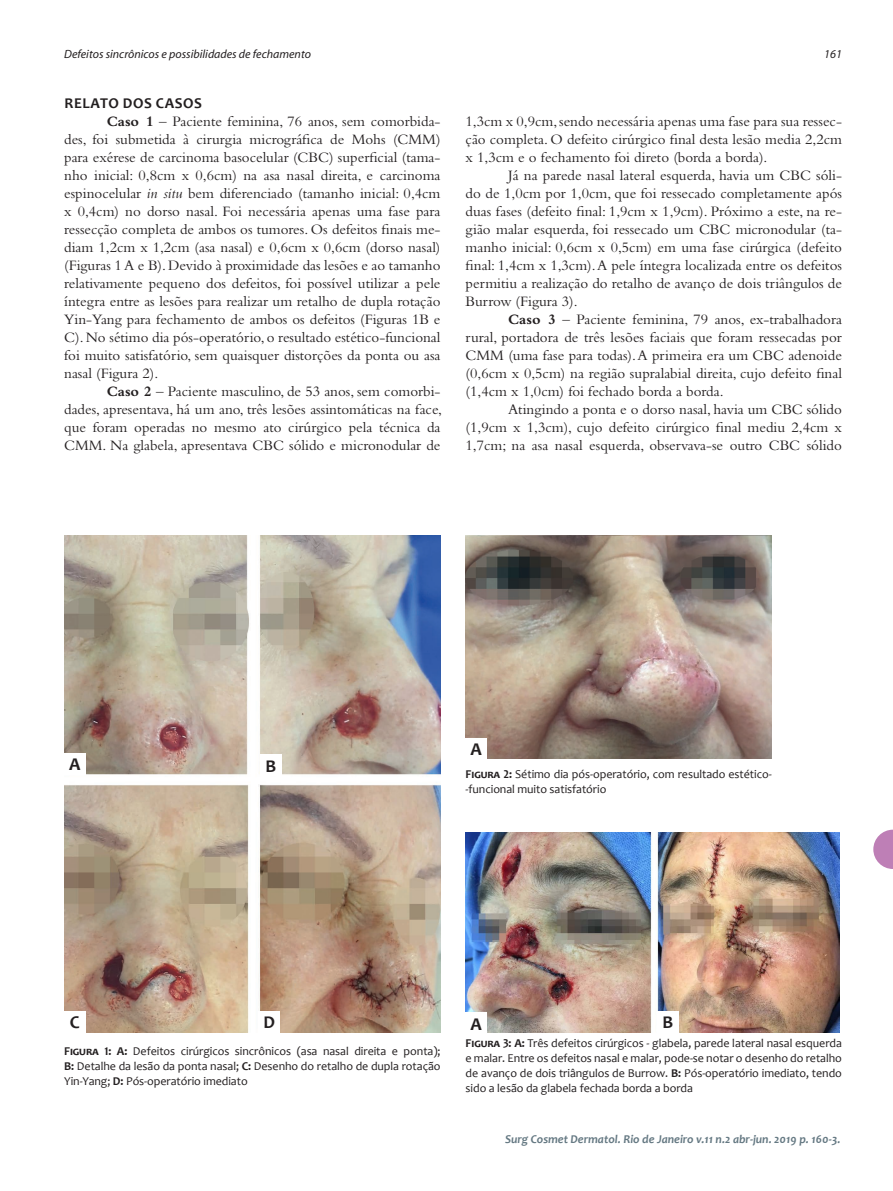
<style>
.page{position:relative;width:893px;height:1191px;background:#fff}
.page>*{position:absolute;margin:0;border:0;box-sizing:border-box;transform-origin:0 0}
.t1{font:700 18px "Candara";color:#231f20}
.Surgical-PT_-_2016fi{font:15px/18px "Bembo";color:#231f20;text-align:justify}
.Surgical-PT_-_2016fi-2{font:700 15px "Candara";letter-spacing:.04em;color:#231f20}
.t2{font:12px/15px "Candara";letter-spacing:-.005em;color:#231f20;text-align:justify}
.t3{font:italic 700 12px "Candara";color:#647882}
.t4{font:italic 12px "Myriad";color:#231f20}
.s1{font-weight:700}
.s2{font-style:italic}
</style>
<div class="page">
<svg style="left:873px;top:829px;width:20px;height:40px"></svg>
<img style="left:466px;top:832px;width:374px;height:200px">
<img style="left:466px;top:535px;width:306px;height:223px">
<img style="left:64px;top:535px;width:376px;height:497px">
<div style="left:64px;top:753px;width:21px;height:21px;background:#fff"></div>
<div style="left:466px;top:1012px;width:21px;height:21px;background:#fff"></div>
<div style="left:466px;top:738px;width:21px;height:21px;background:#fff"></div>
<div style="left:64px;top:1010px;width:21px;height:22px;background:#fff"></div>
<div style="left:260px;top:754px;width:21px;height:21px;background:#fff"></div>
<div style="left:657px;top:1011px;width:21px;height:21px;background:#fff"></div>
<div style="left:259px;top:1010px;width:21px;height:22px;background:#fff"></div>
<p class="t4" style="left:64px;top:48px;width:248px">Defeitos sincrônicos e possibilidades de fechamento</p>
<p class="t4" style="left:824px;top:48px;width:19px">161</p>
<p class="Surgical-PT_-_2016fi-2" style="left:64px;top:94px;width:139px">RELATO DOS CASOS</p>
<p class="Surgical-PT_-_2016fi" style="left:64px;top:112px;width:378px;text-indent:43px"><span class="s1">Caso 1</span> – Paciente feminina, 76 anos, sem comorbida&shy;des, foi submetida à cirurgia micrográfica de Mohs (CMM) para exérese de carcinoma basocelular (CBC) superficial (tama&shy;nho inicial: 0,8cm x 0,6cm) na asa nasal direita, e carcinoma espinocelular <span class="s2">in situ</span> bem diferenciado (tamanho inicial: 0,4cm x 0,4cm) no dorso nasal. Foi necessária apenas uma fase para ressecção completa de ambos os tumores. Os defeitos finais me&shy;diam 1,2cm x 1,2cm (asa nasal) e 0,6cm x 0,6cm (dorso nasal) (Figuras 1 A e B). Devido à proximidade das lesões e ao tamanho relativamente pequeno dos defeitos, foi possível utilizar a pele íntegra entre as lesões para realizar um retalho de dupla rotação Yin-Yang para fechamento de ambos os defeitos (Figuras 1B e C). No sétimo dia pós-operatório, o resultado estético-funcional foi muito satisfatório, sem quaisquer distorções da ponta ou asa nasal (Figura 2).</p>
<p class="Surgical-PT_-_2016fi" style="left:64px;top:382px;width:379px;text-indent:43px"><span class="s1">Caso 2</span> – Paciente masculino, de 53 anos, sem comorbi&shy;dades, apresentava, há um ano, três lesões assintomáticas na face, que foram operadas no mesmo ato cirúrgico pela técnica da CMM. Na glabela, apresentava CBC sólido e micronodular de</p>
<p class="Surgical-PT_-_2016fi" style="left:466px;top:112px;width:378px">1,3cm x 0,9cm, sendo necessária apenas uma fase para sua ressec&shy;ção completa. O defeito cirúrgico final desta lesão media 2,2cm x 1,3cm e o fechamento foi direto (borda a borda).</p>
<p class="Surgical-PT_-_2016fi" style="left:466px;top:166px;width:378px;text-indent:43px">Já na parede nasal lateral esquerda, havia um CBC sóli&shy;do de 1,0cm por 1,0cm, que foi ressecado completamente após duas fases (defeito final: 1,9cm x 1,9cm). Próximo a este, na re&shy;gião malar esquerda, foi ressecado um CBC micronodular (ta&shy;manho inicial: 0,6cm x 0,5cm) em uma fase cirúrgica (defeito final: 1,4cm x 1,3cm). A pele íntegra localizada entre os defeitos permitiu a realização do retalho de avanço de dois triângulos de Burrow (Figura 3).</p>
<p class="Surgical-PT_-_2016fi" style="left:466px;top:310px;width:378px;text-indent:43px"><span class="s1">Caso 3</span> – Paciente feminina, 79 anos, ex-trabalhadora rural, portadora de três lesões faciais que foram ressecadas por CMM (uma fase para todas). A primeira era um CBC adenoide (0,6cm x 0,5cm) na região supralabial direita, cujo defeito final (1,4cm x 1,0cm) foi fechado borda a borda.</p>
<p class="Surgical-PT_-_2016fi" style="left:466px;top:400px;width:378px;text-indent:43px">Atingindo a ponta e o dorso nasal, havia um CBC sólido (1,9cm x 1,3cm), cujo defeito cirúrgico final mediu 2,4cm x 1,7cm; na asa nasal esquerda, observava-se outro CBC sólido</p>
<p class="t1" style="left:69px;top:753px;width:13px">A</p>
<p class="t1" style="left:70px;top:1011px;width:11px">C</p>
<p class="t1" style="left:266px;top:754px;width:12px">B</p>
<p class="t1" style="left:470px;top:738px;width:13px">A</p>
<p class="t2" style="left:466px;top:766px;width:308px"><span class="s1">Figura 2:</span> Sétimo dia pós-operatório, com resultado estético--funcional muito satisfatório</p>
<p class="t1" style="left:264px;top:1011px;width:13px">D</p>
<p class="t1" style="left:662px;top:1011px;width:12px">B</p>
<p class="t1" style="left:470px;top:1012px;width:13px">A</p>
<p class="t2" style="left:64px;top:1043px;width:378px"><span class="s1">Figura 1: A:</span> Defeitos cirúrgicos sincrônicos (asa nasal direita e ponta); <span class="s1">B:</span> Detalhe da lesão da ponta nasal; <span class="s1">C:</span> Desenho do retalho de dupla rotação Yin-Yang; <span class="s1">D:</span> Pós-operatório imediato</p>
<p class="t2" style="left:466px;top:1035px;width:378px"><span class="s1">Figura 3: A:</span> Três defeitos cirúrgicos - glabela, parede lateral nasal esquerda e malar. Entre os defeitos nasal e malar, pode-se notar o desenho do retalho de avanço de dois triângulos de Burrow. <span class="s1">B:</span> Pós-operatório imediato, tendo sido a lesão da glabela fechada borda a borda</p>
<p class="t3" style="left:505px;top:1131px;width:337px">Surg Cosmet Dermatol. Rio de Janeiro v.11 n.2 abr-jun. 2019 p. 160-3.</p>
</div>
